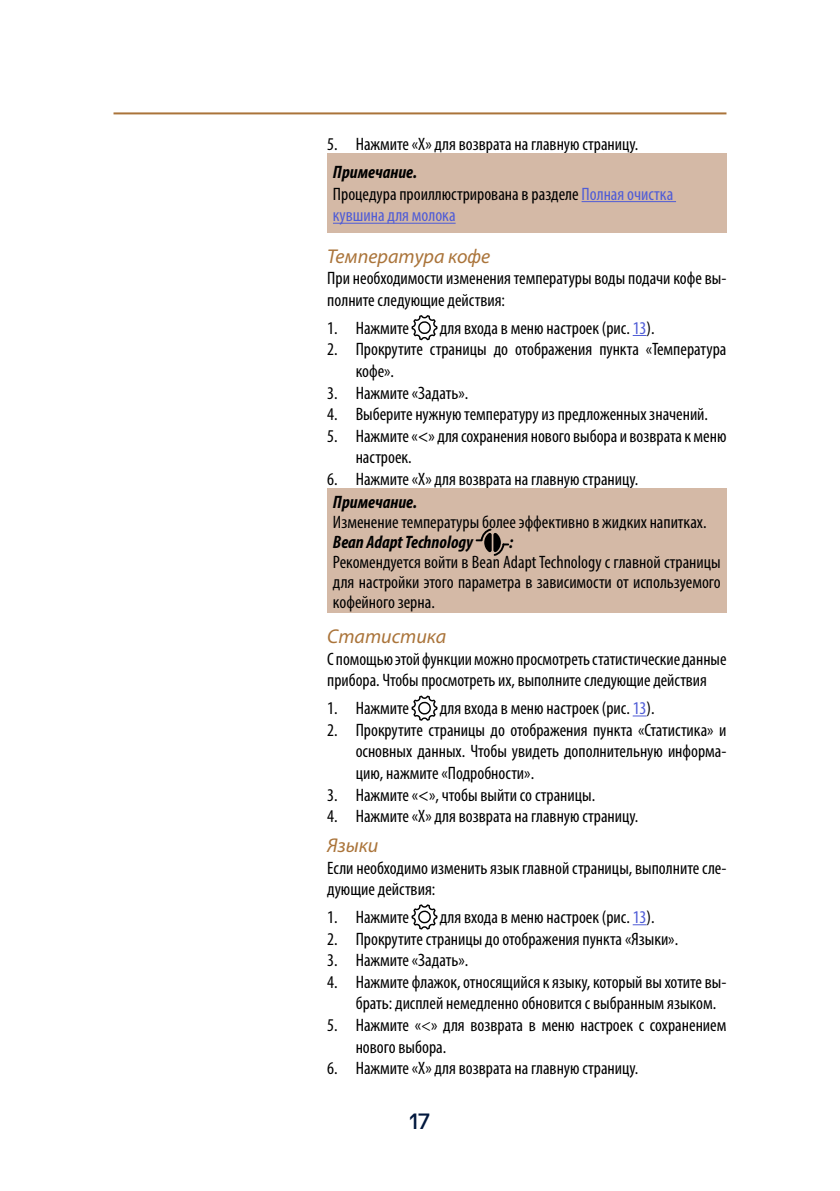
<style>
.page{position:relative;width:840px;height:1191px;background:#fff}
.page>*{position:absolute;margin:0;border:0;box-sizing:border-box;transform-origin:0 0}
.t1{font:500 22px "De Longhi Sans";color:#02183e}
.t2{font:italic 20px "Myriad Pro";color:#aa743a}
.t3{font:condensed 18px/21.6px "Myriad Pro";color:#000}
.t4{font:italic 700 condensed 18px "Myriad Pro";color:#000}
.s1{font-weight:700;font-style:italic}
.s2{color:#4f5cd6}
.s3{font-family:"Minion Pro";font-stretch:normal}
</style>
<div class="page">
<hr style="left:113px;top:112px;width:613px;height:2px;background:#aa743a">
<svg style="left:632px;top:335px;width:14px;height:1px"></svg>
<svg style="left:632px;top:715px;width:14px;height:1px"></svg>
<svg style="left:632px;top:924px;width:14px;height:1px"></svg>
<div style="left:327px;top:153px;width:399px;height:80px;background:#d4b9a6"></div>
<hr style="left:581px;top:201px;width:94px;height:1px;background:#4f5cd6">
<hr style="left:333px;top:223px;width:122px;height:1px;background:#4f5cd6">
<svg style="left:411px;top:315px;width:26px;height:25px"></svg>
<div style="left:327px;top:488px;width:399px;height:125px;background:#d4b9a6"></div>
<svg style="left:475px;top:528px;width:34px;height:28px"></svg>
<svg style="left:411px;top:695px;width:26px;height:25px"></svg>
<svg style="left:411px;top:904px;width:26px;height:25px"></svg>
<p class="t3" style="left:327px;top:133px;width:312px">5. Нажмите «Х» для возврата на главную страницу.</p>
<p class="t3" style="left:333px;top:161px;width:341px"><span class="s1">Примечание.<br></span>Процедура проиллюстрирована в разделе <span class="s2">Полная очистка кувшина для молока</span></p>
<p class="t2" style="left:327px;top:243px;width:164px">Температура кофе</p>
<p class="t3" style="left:327px;top:267px;width:400px">При необходимости изменения температуры воды подачи кофе вы&shy;полните следующие действия:</p>
<p class="t3" style="left:327px;top:317px;width:83px">1. Нажмите</p>
<p class="t3" style="left:439px;top:317px;width:216px">для входа в меню настроек (рис. <span class="s2">13</span>).</p>
<p class="t3" style="left:355px;top:338px;width:372px;text-indent:-28px">2. Прокрутите страницы до отображения пункта «Температура кофе».</p>
<p class="t3" style="left:327px;top:381px;width:142px">3. Нажмите «Задать».</p>
<p class="t3" style="left:327px;top:403px;width:382px">4. Выберите нужную температуру из предложенных значений.</p>
<p class="t3" style="left:355px;top:425px;width:372px;text-indent:-28px">5. Нажмите «&lt;» для сохранения нового выбора и возврата к меню настроек.</p>
<p class="t3" style="left:327px;top:468px;width:312px">6. Нажмите «Х» для возврата на главную страницу.</p>
<p class="t4" style="left:333px;top:490px;width:86px">Примечание.</p>
<p class="t3" style="left:333px;top:511px;width:375px">Изменение температуры более эффективно в жидких напитках.</p>
<p class="t4" style="left:333px;top:530px;width:141px">Bean Adapt Technology</p>
<p class="t4" style="left:509px;top:530px;width:6px">:</p>
<p class="t3" style="left:333px;top:551px;width:389px;line-height:20px;text-align:justify">Рекомендуется войти в Bean Adapt Technology с главной страницы для настройки этого параметра в зависимости от используемого кофейного зерна.</p>
<p class="t2" style="left:327px;top:624px;width:120px">Статистика</p>
<p class="t3" style="left:327px;top:648px;width:400px">С помощью этой функции можно просмотреть статистические данные прибора. Чтобы просмотреть их, выполните следующие действия</p>
<p class="t3" style="left:327px;top:697px;width:83px">1. Нажмите</p>
<p class="t3" style="left:439px;top:697px;width:216px">для входа в меню настроек (рис. <span class="s2">13</span>).</p>
<p class="t3" style="left:355px;top:719px;width:372px;text-align:justify;text-indent:-28px">2. Прокрутите страницы до отображения пункта «Статистика» и основных данных. Чтобы увидеть дополнительную информа&shy;цию, нажмите «Подробности».</p>
<p class="t3" style="left:327px;top:783px;width:269px">3. Нажмите «&lt;», чтобы выйти со страницы.</p>
<p class="t3" style="left:327px;top:805px;width:312px">4. Нажмите «Х» для возврата на главную страницу.</p>
<p class="t2" style="left:327px;top:833px;width:53px">Языки</p>
<p class="t3" style="left:327px;top:856px;width:400px">Если необходимо изменить язык главной страницы, выполните сле&shy;дующие действия:</p>
<p class="t3" style="left:327px;top:906px;width:83px">1. Нажмите</p>
<p class="t3" style="left:439px;top:906px;width:216px">для входа в меню настроек (рис. <span class="s2">13</span>).</p>
<p class="t3" style="left:327px;top:927px;width:352px">2. Прокрутите страницы до отображения пункта «Языки».</p>
<p class="t3" style="left:327px;top:949px;width:142px">3. Нажмите «Задать».</p>
<p class="t3" style="left:355px;top:970px;width:372px;text-indent:-28px">4. Нажмите флажок, относящийся к языку, который вы хотите вы&shy;брать: дисплей немедленно обновится с выбранным языком.</p>
<p class="t3" style="left:355px;top:1014px;width:372px;text-indent:-28px">5. Нажмите «<span class="s3">&lt;</span>» для возврата в меню настроек с сохранением нового выбора.</p>
<p class="t3" style="left:327px;top:1057px;width:312px">6. Нажмите «Х» для возврата на главную страницу.</p>
<p class="t1" style="left:409px;top:1108px;width:22px">17</p>
</div>
